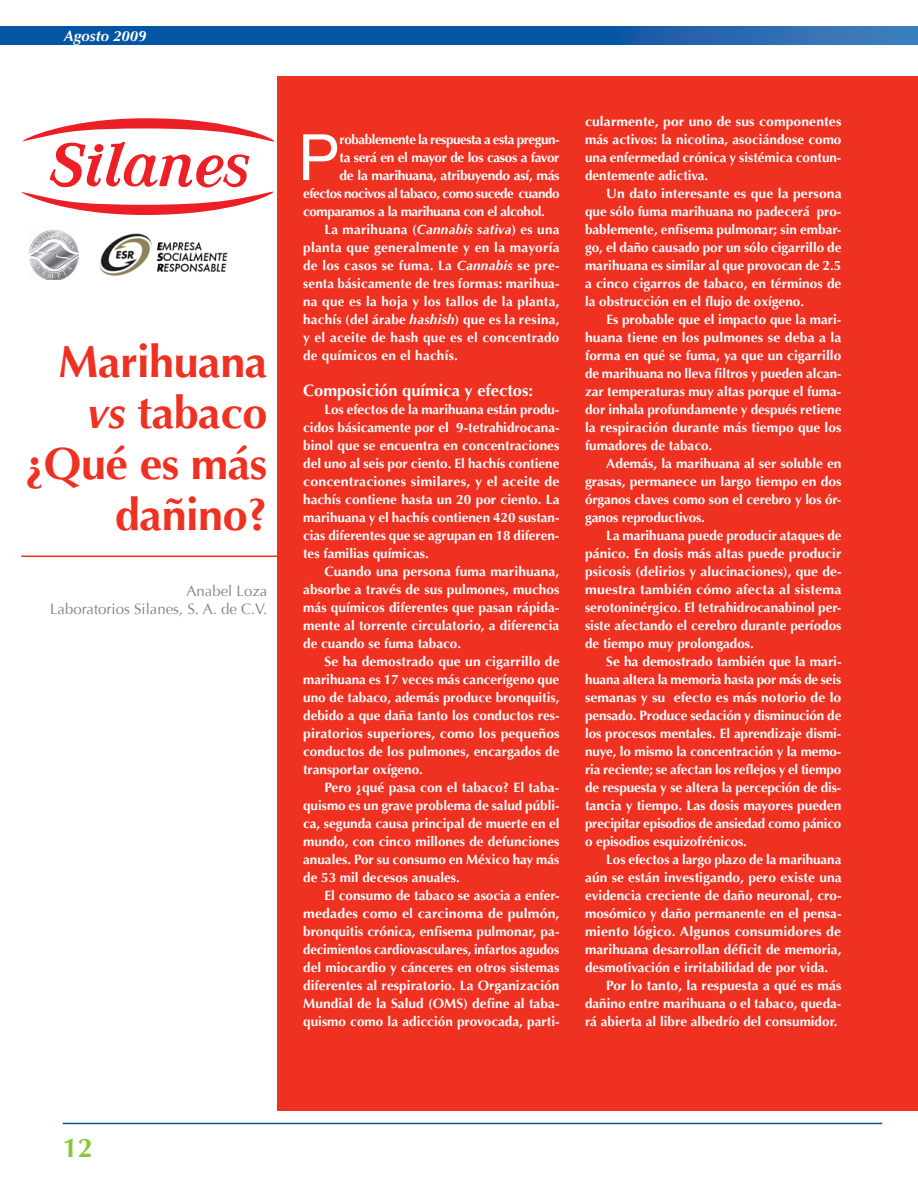
<style>
.page{position:relative;width:918px;height:1188px;background:#fff}
.page>*{position:absolute;margin:0;border:0;box-sizing:border-box;transform-origin:0 0}
.t1{font:63.9px "Helvetica Neue LT Std";color:#fff}
.t2{font:700 45px/51px "Optima";letter-spacing:-.01em;color:#ef3122;text-align:right}
.t3{font:700 27px "Optima";color:#8bc63e}
.t4{font:700 16.5px "Optima";color:#fff}
.t5{font:15px/18px "Optima";color:#808285;text-align:right}
.t6{font:italic 700 15px "Optima";color:#fff}
.t7{font:700 13.5px/18px "Optima";color:#fff;text-align:justify}
.t8{font:700 13.5px "Optima";letter-spacing:.02em;color:#fff}
.t9{font:700 13.5px "Optima";letter-spacing:-.03em;color:#fff}
.t10{font:700 13.5px "Optima";color:#fff;scale:1.04 1}
.t11{font:700 13.5px "Optima";letter-spacing:.025em;color:#fff}
.t12{font:700 13.5px "Optima";letter-spacing:-.025em;color:#fff}
.s1{font-style:italic}
</style>
<div class="page">
<svg style="left:0;top:26px;width:918px;height:19px;background:#125ca9"></svg>
<hr style="left:63px;top:1123px;width:819px;height:1px;background:#0154a6">
<img style="left:29px;top:230px;width:50px;height:50px">
<svg style="left:21px;top:118px;width:254px;height:97px"></svg>
<hr style="left:21px;top:556px;width:264px;height:1px;background:#ef3122">
<div style="left:278px;top:76px;width:640px;height:1035px;background:#ef3122"></div>
<img style="left:99px;top:233px;width:129px;height:43px">
<p class="t6" style="left:64px;top:27px;width:84px">Agosto 2009</p>
<h2 class="t2" style="left:24px;top:337px;width:245px">Marihuana <span class="s1">vs</span> tabaco ¿Qué es más dañino?</h2>
<p class="t5" style="left:50px;top:582px;width:219px">Anabel Loza<br>Laboratorios Silanes, S. A. de C.V.</p>
<h1 class="t1" style="left:298px;top:119px;width:43px">P</h1>
<p class="t9" style="left:340px;top:132px;width:222px">robablemente la respuesta a esta pregun-</p>
<p class="t9" style="left:340px;top:150px;width:221px">ta será en el mayor de los casos a favor</p>
<p class="t12" style="left:340px;top:168px;width:222px">de la marihuana, atribuyendo así, más</p>
<p class="t9" style="left:303px;top:186px;width:258px">efectos nocivos al tabaco, como sucede cuando</p>
<p class="t9" style="left:303px;top:204px;width:243px">comparamos a la marihuana con el alcohol.</p>
<p class="t8" style="left:324px;top:222px;width:237px">La marihuana (<span class="s1">Cannabis sativa</span>) es una</p>
<p class="t11" style="left:303px;top:240px;width:258px">planta que generalmente y en la mayoría</p>
<p class="t8" style="left:303px;top:258px;width:258px">de los casos se fuma. La <span class="s1">Cannabis</span> se pre-</p>
<p class="t7" style="left:303px;top:275px;width:258px">senta básicamente de tres formas: marihua-</p>
<p class="t8" style="left:303px;top:294px;width:258px">na que es la hoja y los tallos de la planta,</p>
<p class="t8" style="left:303px;top:312px;width:258px">hachís (del árabe <span class="s1">hashish</span>) que es la resina,</p>
<p class="t8" style="left:303px;top:330px;width:258px">y el aceite de hash que es el concentrado</p>
<p class="t8" style="left:303px;top:348px;width:156px">de químicos en el hachís.</p>
<p class="t4" style="left:303px;top:381px;width:231px">Composición química y efectos:</p>
<p class="t7" style="left:303px;top:401px;width:258px;text-indent:21px">Los efectos de la marihuana están produ&shy;cidos básicamente por el 9-tetrahidrocana&shy;binol que se encuentra en concentraciones del uno al seis por ciento. El hachís contiene concentraciones similares, y el aceite de hachís contiene hasta un 20 por ciento. La marihuana y el hachís contienen 420 sustan&shy;cias diferentes que se agrupan en 18 diferen&shy;tes familias químicas.</p>
<p class="t7" style="left:303px;top:563px;width:258px;text-indent:21px">Cuando una persona fuma marihuana, absorbe a través de sus pulmones, muchos más químicos diferentes que pasan rápida&shy;mente al torrente circulatorio, a diferencia de cuando se fuma tabaco.</p>
<p class="t7" style="left:303px;top:653px;width:258px;text-indent:21px">Se ha demostrado que un cigarrillo de marihuana es 17 veces más cancerígeno que uno de tabaco, además produce bronquitis, debido a que daña tanto los conductos res&shy;piratorios superiores, como los pequeños conductos de los pulmones, encargados de transportar oxígeno.</p>
<p class="t7" style="left:303px;top:779px;width:258px;text-indent:21px">Pero ¿qué pasa con el tabaco? El taba&shy;quismo es un grave problema de salud públi&shy;ca, segunda causa principal de muerte en el mundo, con cinco millones de defunciones anuales. Por su consumo en México hay más de 53 mil decesos anuales.</p>
<p class="t7" style="left:303px;top:887px;width:258px;text-indent:21px">El consumo de tabaco se asocia a enfer&shy;medades como el carcinoma de pulmón, bronquitis crónica, enfisema pulmonar, pa&shy;decimientos cardiovasculares, infartos agudos del miocardio y cánceres en otros sistemas diferentes al respiratorio. La Organización Mundial de la Salud (OMS) define al taba&shy;quismo como la adicción provocada, parti-</p>
<p class="t7" style="left:585px;top:113px;width:258px">cularmente, por uno de sus componentes más activos: la nicotina, asociándose como una enfermedad crónica y sistémica contun&shy;dentemente adictiva.</p>
<p class="t7" style="left:585px;top:185px;width:258px;text-indent:21px">Un dato interesante es que la persona que sólo fuma marihuana no padecerá pro&shy;bablemente, enfisema pulmonar; sin embar&shy;go, el daño causado por un sólo cigarrillo de marihuana es similar al que provocan de 2.5 a cinco cigarros de tabaco, en términos de la obstrucción en el flujo de oxígeno.</p>
<p class="t7" style="left:585px;top:311px;width:258px;text-indent:21px">Es probable que el impacto que la mari&shy;huana tiene en los pulmones se deba a la forma en qué se fuma, ya que un cigarrillo de marihuana no lleva filtros y pueden alcan&shy;zar temperaturas muy altas porque el fuma&shy;dor inhala profundamente y después retiene la respiración durante más tiempo que los fumadores de tabaco.</p>
<p class="t7" style="left:585px;top:455px;width:258px;text-indent:21px">Además, la marihuana al ser soluble en grasas, permanece un largo tiempo en dos órganos claves como son el cerebro y los ór&shy;ganos reproductivos.</p>
<p class="t7" style="left:585px;top:527px;width:258px;text-indent:21px">La marihuana puede producir ataques de pánico. En dosis más altas puede producir psicosis (delirios y alucinaciones), que de&shy;muestra también cómo afecta al sistema serotoninérgico. El tetrahidrocanabinol per&shy;siste afectando el cerebro durante períodos de tiempo muy prolongados.</p>
<p class="t7" style="left:585px;top:653px;width:258px;text-indent:21px">Se ha demostrado también que la mari&shy;huana altera la memoria hasta por más de seis semanas y su efecto es más notorio de lo pensado. Produce sedación y disminución de los procesos mentales. El aprendizaje dismi&shy;nuye, lo mismo la concentración y la memo&shy;ria reciente; se afectan los reflejos y el tiempo de respuesta y se altera la percepción de dis&shy;tancia y tiempo. Las dosis mayores pueden precipitar episodios de ansiedad como pánico o episodios esquizofrénicos.</p>
<p class="t7" style="left:606px;top:851px;width:237px">Los efectos a largo plazo de la marihuana</p>
<p class="t7" style="left:585px;top:869px;width:258px">aún se están investigando, pero existe una</p>
<p class="t7" style="left:585px;top:887px;width:258px">evidencia creciente de daño neuronal, cro-</p>
<p class="t7" style="left:585px;top:905px;width:258px">mosómico y daño permanente en el pensa-</p>
<p class="t10" style="left:585px;top:924px;width:248px">miento lógico. Algunos consumidores de</p>
<p class="t7" style="left:585px;top:941px;width:258px">marihuana desarrollan déficit de memoria,</p>
<p class="t7" style="left:585px;top:959px;width:245px">desmotivación e irritabilidad de por vida.</p>
<p class="t7" style="left:606px;top:977px;width:237px">Por lo tanto, la respuesta a qué es más</p>
<p class="t7" style="left:585px;top:995px;width:258px">dañino entre marihuana o el tabaco, queda-</p>
<p class="t7" style="left:585px;top:1013px;width:254px">rá abierta al libre albedrío del consumidor.</p>
<h3 class="t3" style="left:63px;top:1133px;width:32px">12</h3>
</div>
